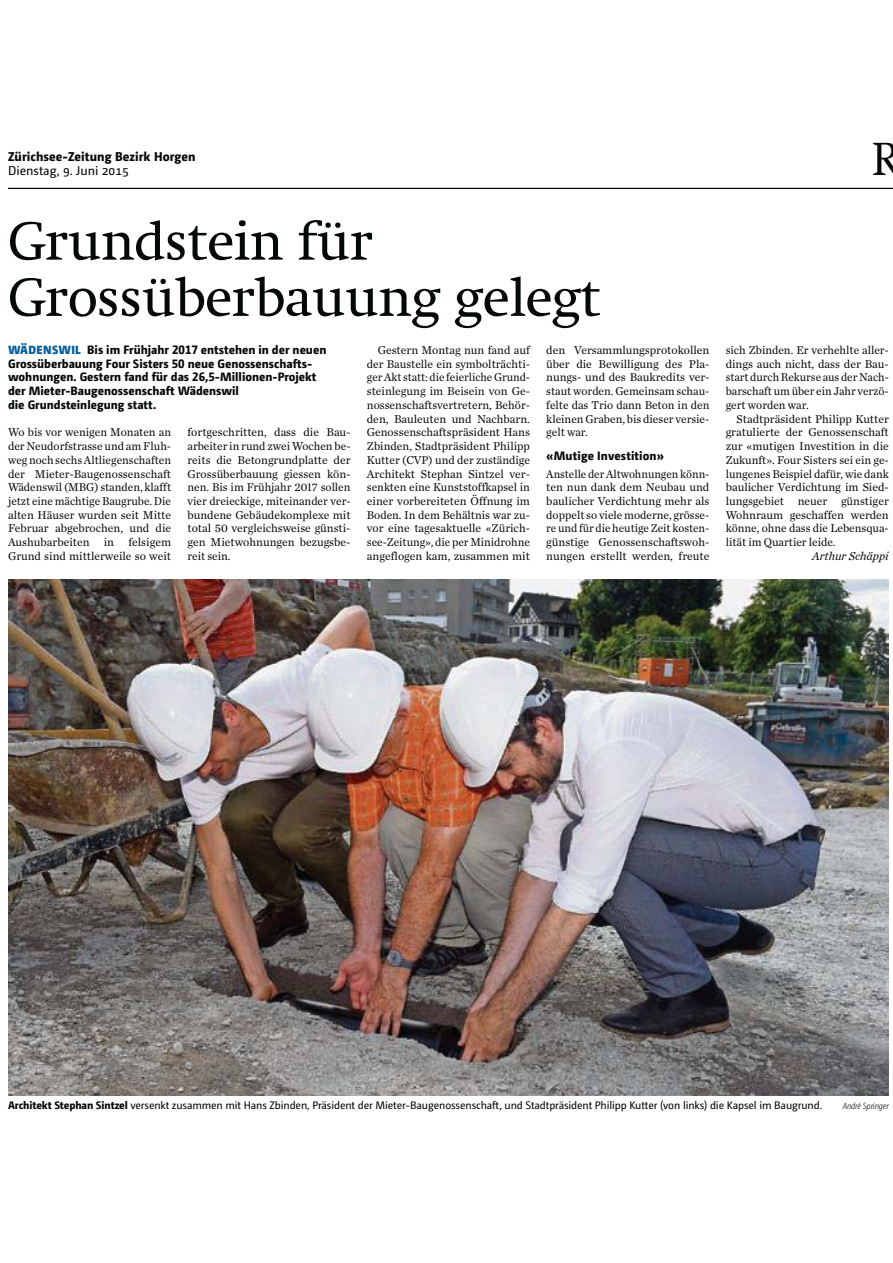
<style>
.page{position:relative;width:893px;height:1263px;background:#fff}
.page>*{position:absolute;margin:0;border:0;box-sizing:border-box;transform-origin:0 0}
.t1{font:54.9px/56.2px "Swift LT Pro";letter-spacing:-.01em;color:#040809}
.t2{font:300 47.25px "Swift LT Pro";color:#040809}
.t3{font:800 12.75px "Camingo Dos Tab";letter-spacing:.005em;color:#040809}
.t4{font:12.75px "Camingo Dos Pro";color:#040809}
.t5{font:800 12.15px/13.8px "Camingo Dos Tab";color:#040809}
.t6{font:800 12.15px "Camingo Dos Pro";letter-spacing:.01em;color:#040809}
.t7{font:11.85px/13.8px "Chronicle Text G1";color:#040809;text-align:justify}
.t8{font:11.85px/13.8px "Chronicle Text G1";color:#040809;text-align:justify;scale:.95 1}
.t9{font:italic 11.85px "Chronicle Text G1";color:#040809}
.t10{font:10.8px "Camingo Dos Tab";letter-spacing:-.01em;color:#040809}
.t11{font:italic 300 condensed 9px "Camingo Dos Tab";letter-spacing:-.01em;color:#040809}
.s1{font-weight:900;font-size:11.85px;color:#0a5f9d}
.s2{font-weight:800}
</style>
<div class="page">
<hr style="left:8px;top:188px;width:884px;height:1px;background:#040809">
<img style="left:8px;top:580px;width:880px;height:516px">
<p class="t3" style="left:8px;top:151px;width:189px">Zürichsee-Zeitung Bezirk Horgen</p>
<p class="t4" style="left:8px;top:163px;width:122px">Dienstag, 9. Juni 2015</p>
<h2 class="t2" style="left:872px;top:131px;width:31px">R</h2>
<h1 class="t1" style="left:8px;top:219px;width:594px">Grundstein für<br>Grossüberbauung gelegt</h1>
<p class="t5" style="left:8px;top:344px;width:320px"><span class="s1">WÄDENSWIL</span> Bis im Frühjahr 2017 entstehen in der neuen Grossüberbauung Four Sisters 50 neue Genossenschafts&shy;wohnungen. Gestern fand für das 26,5-Millionen-Projekt der Mieter-Baugenossenschaft Wädenswil<br>die Grundsteinlegung statt.</p>
<p class="t7" style="left:8px;top:426px;width:165px">Wo bis vor wenigen Monaten an der Neudorfstrasse und am Fluh&shy;weg noch sechs Altliegenschaften der Mieter-Baugenossenschaft Wädenswil (MBG) standen, klafft jetzt eine mächtige Baugrube. Die alten Häuser wurden seit Mitte Februar abgebrochen, und die Aushubarbeiten in felsigem Grund sind mittlerweile so weit</p>
<p class="t7" style="left:187px;top:426px;width:165px">fortgeschritten, dass die Bau&shy;arbeiter in rund zwei Wochen be&shy;reits die Betongrundplatte der Grossüberbauung giessen kön&shy;nen. Bis im Frühjahr 2017 sollen vier dreieckige, miteinander ver&shy;bundene Gebäudekomplexe mit total 50 vergleichsweise günsti&shy;gen Mietwohnungen bezugsbe&shy;reit sein.</p>
<p class="t7" style="left:367px;top:344px;width:165px;text-indent:11px">Gestern Montag nun fand auf der Baustelle ein symbolträchti&shy;ger Akt statt: die feierliche Grund&shy;steinlegung im Beisein von Ge&shy;nossenschaftsvertretern, Behör&shy;den, Bauleuten und Nachbarn.<br>Genossenschaftspräsident Hans Zbinden, Stadtpräsident Philipp Kutter (CVP) und der zuständige Architekt Stephan Sintzel ver&shy;senkten eine Kunststoffkapsel in einer vorbereiteten Öffnung im Boden. In dem Behältnis war zu&shy;vor eine tagesaktuelle «Zürich&shy;see-Zeitung», die per Minidrohne angeflogen kam, zusammen mit</p>
<p class="t7" style="left:546px;top:344px;width:165px">den Versammlungsprotokollen über die Bewilligung des Pla&shy;nungs- und des Baukredits ver&shy;staut worden. Gemeinsam schau&shy;felte das Trio dann Beton in den kleinen Graben, bis dieser versie&shy;gelt war.</p>
<p class="t6" style="left:546px;top:448px;width:119px">«Mutige Investition»</p>
<p class="t8" style="left:546px;top:467px;width:173px">Anstelle der Altwohnungen könn&shy;ten nun dank dem Neubau und baulicher Verdichtung mehr als doppelt so viele moderne, grösse&shy;re und für die heutige Zeit kosten&shy;günstige Genossenschaftswoh&shy;nungen erstellt werden, freute</p>
<p class="t7" style="left:725px;top:344px;width:165px">sich Zbinden. Er verhehlte aller&shy;dings auch nicht, dass der Bau&shy;start durch Rekurse aus der Nach&shy;barschaft um über ein Jahr verzö&shy;gert worden war.</p>
<p class="t7" style="left:725px;top:412px;width:165px;text-indent:11px">Stadtpräsident Philipp Kutter gratulierte der Genossenschaft zur «mutigen Investition in die Zukunft». Four Sisters sei ein ge&shy;lungenes Beispiel dafür, wie dank baulicher Verdichtung im Sied&shy;lungsgebiet neuer günstiger Wohnraum geschaffen werden könne, ohne dass die Lebensqua&shy;lität im Quartier leide.</p>
<p class="t9" style="left:811px;top:549px;width:78px">Arthur Schäppi</p>
<p class="t10" style="left:8px;top:1101px;width:815px"><span class="s2">Architekt Stephan Sintzel</span> versenkt zusammen mit Hans Zbinden, Präsident der Mieter-Baugenossenschaft, und Stadtpräsident Philipp Kutter (von links) die Kapsel im Baugrund.</p>
<p class="t11" style="left:842px;top:1102px;width:48px">André Springer</p>
</div>
